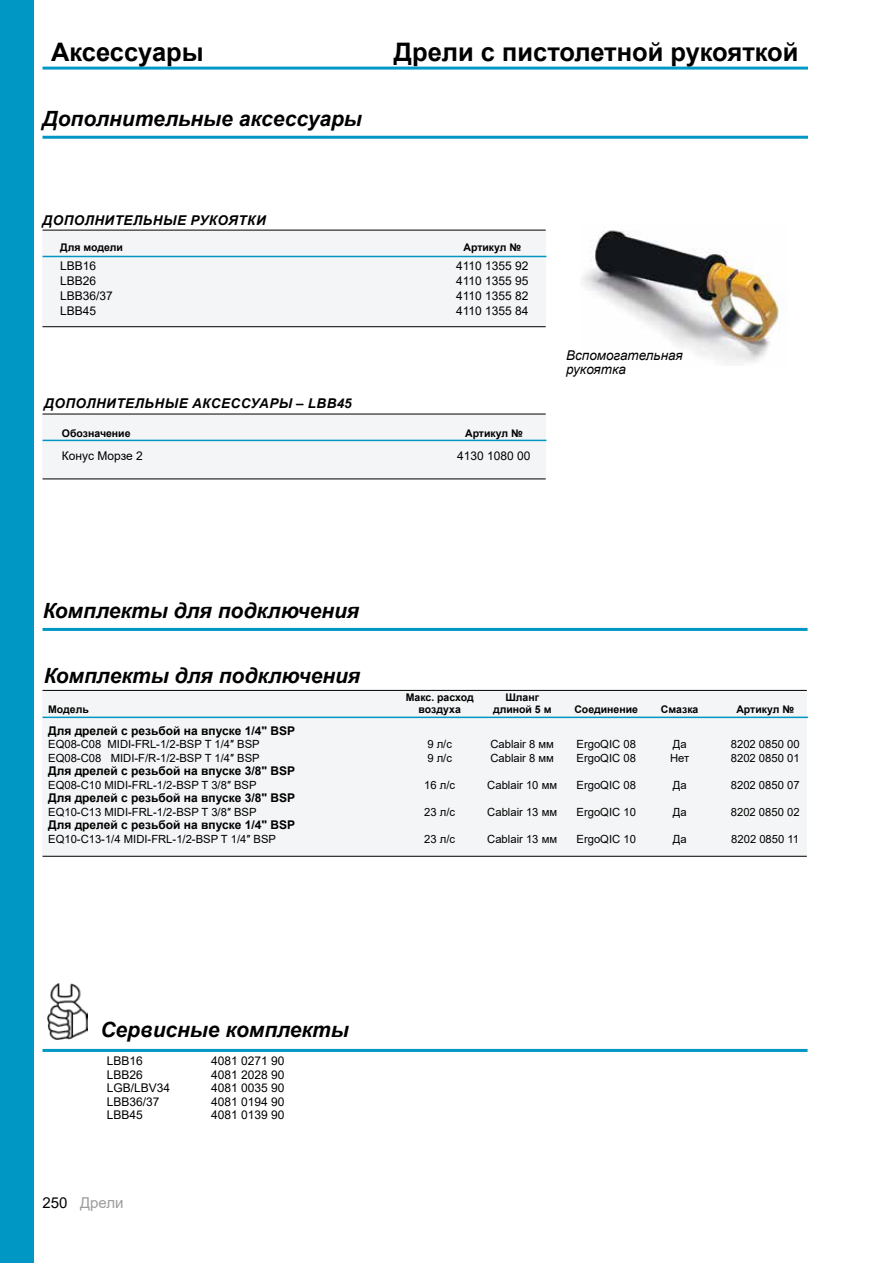
<style>
.page{position:relative;width:893px;height:1263px;background:#fff}
.page>*{position:absolute;margin:0;border:0;box-sizing:border-box;transform-origin:0 0}
.t1{font:700 25.5px "Arial";color:#000}
.t2{font:italic 700 21px "Arial";color:#000}
.t3{font:15px "Arial";color:#9d9d9c}
.t4{font:italic 700 13.5px "Arial";letter-spacing:.035em;color:#000}
.t5{font:italic 13.5px/14.2px "Arial";color:#000}
.t6{font:12px "Arial";color:#000}
.t7{font:700 12px "Arial";color:#000}
.t8{font:11.25px "Arial";color:#000}
.t9{font:700 10.5px "Arial";color:#000}
.s1{color:#000}
</style>
<div class="page">
<div style="left:0;top:0;width:34px;height:1263px;background:#0097c4"></div>
<hr style="left:43px;top:67px;width:765px;height:3px;background:#0099c9">
<img style="left:47px;top:984px;width:40px;height:56px">
<hr style="left:43px;top:628px;width:765px;height:3px;background:#0097c4">
<hr style="left:43px;top:1049px;width:765px;height:3px;background:#0097c4">
<div style="left:43px;top:690px;width:764px;height:166px;background:#f4f5f6"></div>
<hr style="left:43px;top:690px;width:764px;height:1px;background:#000">
<hr style="left:43px;top:856px;width:764px;height:1px;background:#000">
<hr style="left:43px;top:717px;width:765px;height:1px;background:#0097c4">
<div style="left:43px;top:230px;width:503px;height:97px;background:#f4f5f6"></div>
<hr style="left:43px;top:230px;width:503px;height:1px;background:#000">
<hr style="left:43px;top:326px;width:503px;height:1px;background:#000">
<hr style="left:43px;top:256px;width:503px;height:1px;background:#0097c4">
<img style="left:582px;top:230px;width:197px;height:134px">
<hr style="left:43px;top:136px;width:765px;height:3px;background:#0097c4">
<div style="left:43px;top:414px;width:503px;height:65px;background:#f4f5f6"></div>
<hr style="left:43px;top:414px;width:503px;height:1px;background:#000">
<hr style="left:43px;top:479px;width:503px;height:1px;background:#000">
<hr style="left:43px;top:440px;width:503px;height:1px;background:#0097c4">
<h1 class="t1" style="left:51px;top:34px;width:154px">Аксессуары</h1>
<h1 class="t1" style="left:394px;top:34px;width:406px">Дрели с пистолетной рукояткой</h1>
<h2 class="t2" style="left:43px;top:104px;width:321px">Дополнительные аксессуары</h2>
<p class="t4" style="left:43px;top:211px;width:225px">ДОПОЛНИТЕЛЬНЫЕ РУКОЯТКИ</p>
<p class="t9" style="left:60px;top:240px;width:64px">Для модели</p>
<p class="t9" style="left:463px;top:240px;width:59px">Артикул №</p>
<p class="t6" style="left:60px;top:258px;width:38px">LBB16</p>
<p class="t6" style="left:456px;top:258px;width:74px">4110 1355 92</p>
<p class="t6" style="left:60px;top:273px;width:38px">LBB26</p>
<p class="t6" style="left:456px;top:273px;width:74px">4110 1355 95</p>
<p class="t6" style="left:60px;top:288px;width:54px">LBB36/37</p>
<p class="t6" style="left:456px;top:288px;width:74px">4110 1355 82</p>
<p class="t6" style="left:60px;top:303px;width:38px">LBB45</p>
<p class="t6" style="left:456px;top:303px;width:74px">4110 1355 84</p>
<p class="t4" style="left:44px;top:394px;width:309px">ДОПОЛНИТЕЛЬНЫЕ АКСЕССУАРЫ – LBB45</p>
<p class="t9" style="left:62px;top:425px;width:70px">Обозначение</p>
<p class="t9" style="left:465px;top:425px;width:59px">Артикул №</p>
<p class="t6" style="left:62px;top:448px;width:82px">Конус Морзе 2</p>
<p class="t6" style="left:457px;top:448px;width:75px">4130 1080 00</p>
<p class="t5" style="left:566px;top:348px;width:118px">Вспомогательная рукоятка</p>
<h2 class="t2" style="left:43px;top:596px;width:318px">Комплекты для подключения</h2>
<h2 class="t2" style="left:44px;top:661px;width:318px">Комплекты для подключения</h2>
<p class="t9" style="left:406px;top:690px;width:69px">Макс. расход</p>
<p class="t9" style="left:505px;top:690px;width:35px">Шланг</p>
<p class="t9" style="left:48px;top:702px;width:42px">Модель</p>
<p class="t9" style="left:419px;top:702px;width:44px">воздуха</p>
<p class="t9" style="left:493px;top:702px;width:60px">длиной 5 м</p>
<p class="t9" style="left:574px;top:702px;width:65px">Соединение</p>
<p class="t9" style="left:661px;top:702px;width:39px">Смазка</p>
<p class="t9" style="left:736px;top:702px;width:59px">Артикул №</p>
<p class="t7" style="left:48px;top:722px;width:249px">Для дрелей с резьбой на впуске 1/4" BSP</p>
<p class="t8" style="left:48px;top:737px;width:213px">EQ08-C08 MIDI-FRL-1/2-BSP T 1/4″ BSP</p>
<p class="t8" style="left:427px;top:737px;width:26px">9 л/с</p>
<p class="t8" style="left:490px;top:737px;width:65px">Cablair 8 мм</p>
<p class="t8" style="left:576px;top:737px;width:61px">ErgoQIC 08</p>
<p class="t8" style="left:673px;top:737px;width:15px">Да</p>
<p class="t8" style="left:731px;top:737px;width:70px">8202 0850 00</p>
<p class="t8" style="left:48px;top:750px;width:213px">EQ08-C08 MIDI-F/R-1/2-BSP T 1/4″ BSP</p>
<p class="t8" style="left:427px;top:750px;width:26px">9 л/с</p>
<p class="t8" style="left:490px;top:750px;width:65px">Cablair 8 мм</p>
<p class="t8" style="left:576px;top:750px;width:61px">ErgoQIC 08</p>
<p class="t8" style="left:670px;top:750px;width:21px">Нет</p>
<p class="t8" style="left:731px;top:750px;width:70px">8202 0850 01</p>
<p class="t7" style="left:48px;top:763px;width:249px">Для дрелей с резьбой на впуске 3/8" BSP</p>
<p class="t8" style="left:48px;top:777px;width:210px">EQ08-C10 MIDI-FRL-1/2-BSP T 3/8″ BSP</p>
<p class="t8" style="left:424px;top:777px;width:32px">16 л/с</p>
<p class="t8" style="left:487px;top:777px;width:71px">Cablair 10 мм</p>
<p class="t8" style="left:576px;top:777px;width:61px">ErgoQIC 08</p>
<p class="t8" style="left:673px;top:777px;width:15px">Да</p>
<p class="t8" style="left:731px;top:777px;width:70px">8202 0850 07</p>
<p class="t7" style="left:48px;top:790px;width:249px">Для дрелей с резьбой на впуске 3/8" BSP</p>
<p class="t8" style="left:48px;top:804px;width:210px">EQ10-C13 MIDI-FRL-1/2-BSP T 3/8″ BSP</p>
<p class="t8" style="left:424px;top:804px;width:32px">23 л/с</p>
<p class="t8" style="left:487px;top:804px;width:71px">Cablair 13 мм</p>
<p class="t8" style="left:576px;top:804px;width:61px">ErgoQIC 10</p>
<p class="t8" style="left:673px;top:804px;width:15px">Да</p>
<p class="t8" style="left:731px;top:804px;width:70px">8202 0850 02</p>
<p class="t7" style="left:48px;top:817px;width:249px">Для дрелей с резьбой на впуске 1/4" BSP</p>
<p class="t8" style="left:48px;top:831px;width:229px">EQ10-C13-1/4 MIDI-FRL-1/2-BSP T 1/4″ BSP</p>
<p class="t8" style="left:424px;top:831px;width:32px">23 л/с</p>
<p class="t8" style="left:487px;top:831px;width:71px">Cablair 13 мм</p>
<p class="t8" style="left:576px;top:831px;width:61px">ErgoQIC 10</p>
<p class="t8" style="left:673px;top:831px;width:15px">Да</p>
<p class="t8" style="left:731px;top:831px;width:69px">8202 0850 11</p>
<h2 class="t2" style="left:100px;top:1015px;width:250px">Сервисные комплекты</h2>
<p class="t6" style="left:107px;top:1053px;width:38px">LBB16</p>
<p class="t6" style="left:211px;top:1053px;width:75px">4081 0271 90</p>
<p class="t6" style="left:107px;top:1066px;width:38px">LBB26</p>
<p class="t6" style="left:211px;top:1066px;width:75px">4081 2028 90</p>
<p class="t6" style="left:107px;top:1080px;width:65px">LGB/LBV34</p>
<p class="t6" style="left:211px;top:1080px;width:75px">4081 0035 90</p>
<p class="t6" style="left:107px;top:1093px;width:54px">LBB36/37</p>
<p class="t6" style="left:211px;top:1093px;width:75px">4081 0194 90</p>
<p class="t6" style="left:107px;top:1107px;width:38px">LBB45</p>
<p class="t6" style="left:211px;top:1107px;width:75px">4081 0139 90</p>
<h3 class="t3" style="left:43px;top:1192px;width:82px"><span class="s1">250</span> Дрели</h3>
</div>
